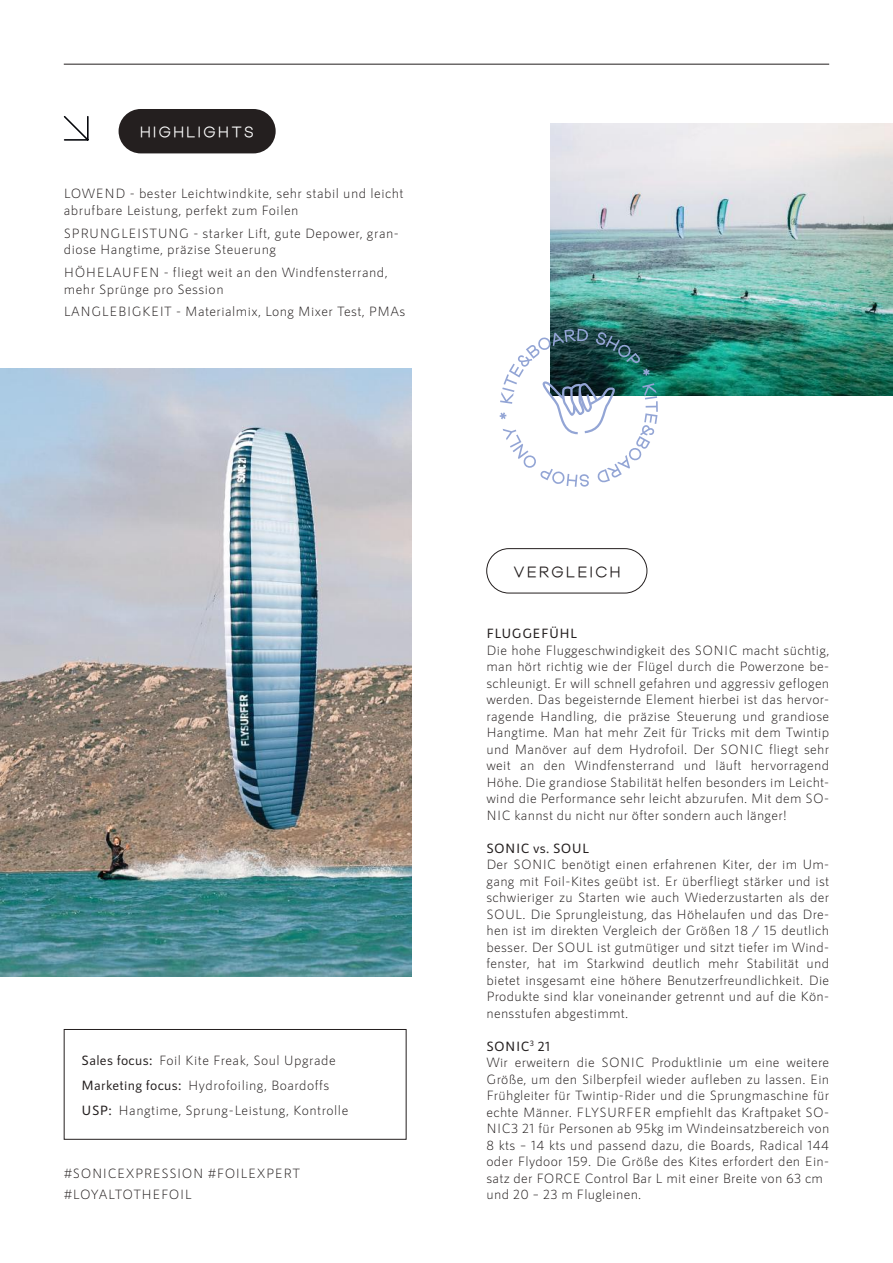
<style>
.page{position:relative;width:893px;height:1263px;background:#fff}
.page>*{position:absolute;margin:0;border:0;box-sizing:border-box;transform-origin:0 0}
.t1{font:15px "Kross Neue Grotesk";letter-spacing:.15em;color:#fff}
.t2{font:15px "Kross Neue Grotesk";letter-spacing:.15em;color:#241f1f}
.t3{font:300 13.5px/16.5px "RNS Sanz";letter-spacing:.025em;color:#241f1f}
.t4{font:500 13.5px "RNS Sanz";letter-spacing:.025em;color:#241f1f}
.s1{font-weight:500}
</style>
<div class="page">
<hr style="left:64px;top:64px;width:765px;height:1px;background:#241f1f">
<div style="left:486px;top:548px;width:161px;height:45px;border:1px solid #241f1f;border-radius:22px"></div>
<svg style="left:63px;top:116px;width:26px;height:25px"></svg>
<div style="left:119px;top:109px;width:157px;height:44px;background:#241f1f;border-radius:22px"></div>
<div style="left:64px;top:1029px;width:342px;height:111px;border:1px solid #241f1f"></div>
<img style="left:0;top:369px;width:411px;height:608px">
<img style="left:550px;top:124px;width:343px;height:271px">
<svg style="left:500px;top:329px;width:158px;height:158px"></svg>
<p class="t1" style="left:140px;top:122px;width:115px">HIGHLIGHTS</p>
<p class="t3" style="left:64px;top:185px;width:341px">LOWEND - bester Leichtwindkite, sehr stabil und leicht abrufbare Leistung, perfekt zum Foilen</p>
<p class="t3" style="left:64px;top:224px;width:337px">SPRUNGLEISTUNG - starker Lift, gute Depower, gran&shy;diose Hangtime, präzise Steuerung</p>
<p class="t3" style="left:64px;top:264px;width:325px">HÖHELAUFEN - fliegt weit an den Windfensterrand, mehr Sprünge pro Session</p>
<p class="t3" style="left:64px;top:303px;width:343px">LANGLEBIGKEIT - Materialmix, Long Mixer Test, PMAs</p>
<p class="t3" style="left:82px;top:1047px;width:268px;line-height:25.2px"><span class="s1">Sales focus:</span> Foil Kite Freak, Soul Upgrade<br><span class="s1">Marketing focus:</span> Hydrofoiling, Boardoffs<br><span class="s1">USP:</span> Hangtime, Sprung-Leistung, Kontrolle</p>
<p class="t3" style="left:64px;top:1162px;width:238px;line-height:21px">#SONICEXPRESSION #FOILEXPERT #LOYALTOTHEFOIL</p>
<p class="t2" style="left:513px;top:562px;width:109px">VERGLEICH</p>
<p class="t4" style="left:486px;top:626px;width:92px">FLUGGEFÜHL</p>
<p class="t3" style="left:486px;top:641px;width:344px;text-align:justify">Die hohe Fluggeschwindigkeit des SONIC macht süchtig, man hört richtig wie der Flügel durch die Powerzone be&shy;schleunigt. Er will schnell gefahren und aggressiv geflogen werden. Das begeisternde Element hierbei ist das hervor&shy;ragende Handling, die präzise Steuerung und grandiose Hangtime. Man hat mehr Zeit für Tricks mit dem Twintip und Manöver auf dem Hydrofoil. Der SONIC fliegt sehr weit an den Windfensterrand und läuft hervorragend Höhe. Die grandiose Stabilität helfen besonders im Leicht&shy;wind die Performance sehr leicht abzurufen. Mit dem SO-NIC kannst du nicht nur öfter sondern auch länger!</p>
<p class="t4" style="left:486px;top:840px;width:104px">SONIC vs. SOUL</p>
<p class="t3" style="left:486px;top:856px;width:344px;text-align:justify">Der SONIC benötigt einen erfahrenen Kiter, der im Um&shy;gang mit Foil-Kites geübt ist. Er überfliegt stärker und ist schwieriger zu Starten wie auch Wiederzustarten als der SOUL. Die Sprungleistung, das Höhelaufen und das Dre&shy;hen ist im direkten Vergleich der Größen 18 / 15 deutlich besser. Der SOUL ist gutmütiger und sitzt tiefer im Wind&shy;fenster, hat im Starkwind deutlich mehr Stabilität und bietet insgesamt eine höhere Benutzerfreundlichkeit. Die Produkte sind klar voneinander getrennt und auf die Kön&shy;nensstufen abgestimmt.</p>
<p class="t3" style="left:486px;top:1037px;width:344px"><span class="s1">SONIC</span><sup>3</sup> <span class="s1">21<br></span>Wir erweitern die SONIC Produktlinie um eine weitere Größe, um den Silberpfeil wieder aufleben zu lassen. Ein Frühgleiter für Twintip-Rider und die Sprungmaschine für echte Männer. FLYSURFER empfiehlt das Kraftpaket SO-NIC3 21 für Personen ab 95kg im Windeinsatzbereich von 8 kts – 14 kts und passend dazu, die Boards, Radical 144 oder Flydoor 159. Die Größe des Kites erfordert den Ein&shy;satz der FORCE Control Bar L mit einer Breite von 63 cm und 20 – 23 m Flugleinen.</p>
</div>
